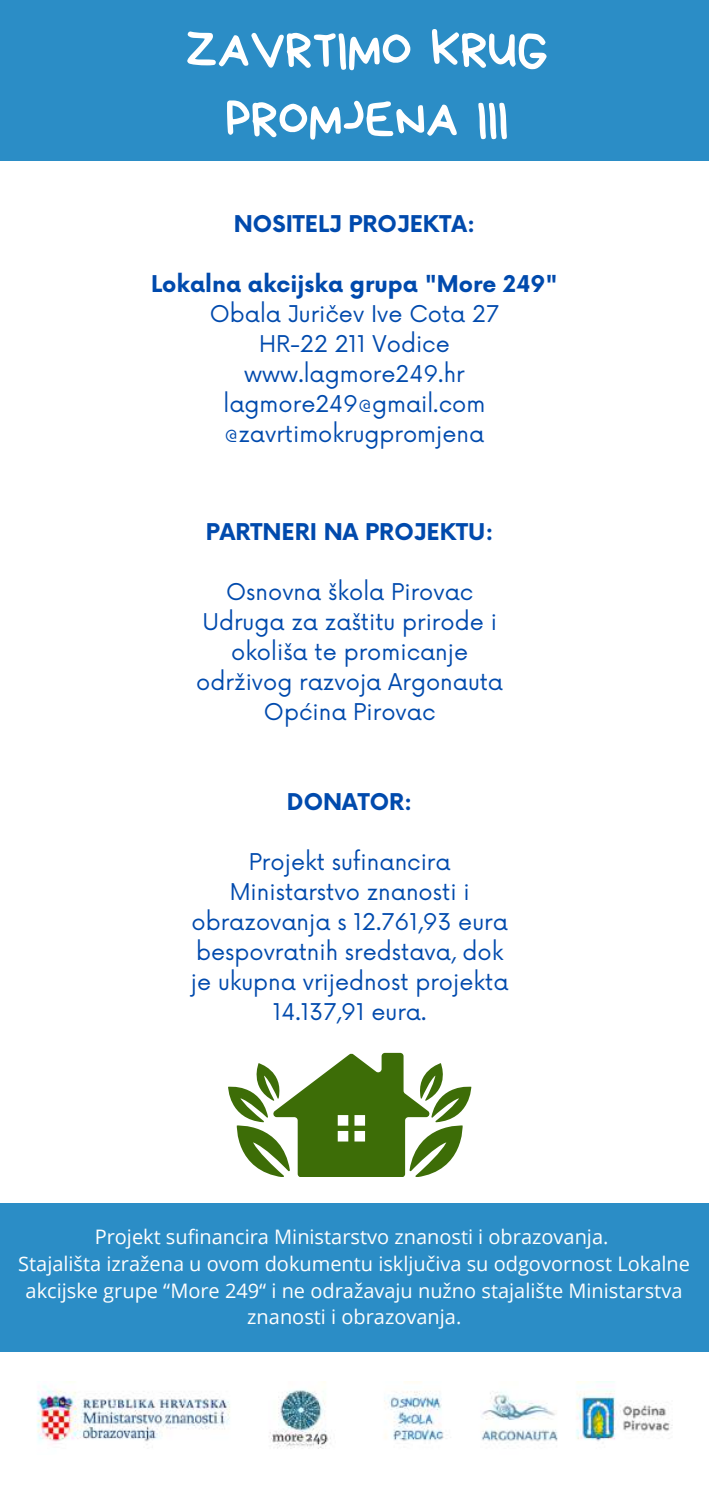
<style>
.page{position:relative;width:709px;height:1489px;background:#fff}
.page>*{position:absolute;margin:0;border:0;box-sizing:border-box;transform-origin:0 0}
.t1{font:50px/69.5px "Bryndan Write";color:#fff;text-align:center}
.t2{font:22.5px/30px "Now";color:#004aad;text-align:center}
.t3{font:700 22.5px "Now";color:#004aad}
.t4{font:20px/26.8px "Open Sans";color:#fefefe;text-align:center}
</style>
<div class="page">
<img style="left:37px;top:1381px;width:636px;height:68px">
<div style="left:0;top:0;width:709px;height:160px;background:#2b8dc6"></div>
<div style="left:0;top:1203px;width:709px;height:149px;background:#2b8dc6"></div>
<svg style="left:228px;top:1053px;width:243px;height:123px"></svg>
<h1 class="t1" style="left:186px;top:15px;width:364px">ZAVRTIMO KRUG<br>PROMJENA III</h1>
<p class="t3" style="left:234px;top:211px;width:243px">NOSITELJ PROJEKTA:</p>
<p class="t3" style="left:151px;top:271px;width:408px">Lokalna akcijska grupa "More 249"</p>
<p class="t2" style="left:210px;top:300px;width:291px">Obala Juričev Ive Cota 27<br>HR-22 211 Vodice www.lagmore249.hr lagmore249@gmail.com @zavrtimokrugpromjena</p>
<p class="t3" style="left:206px;top:519px;width:289px">PARTNERI NA PROJEKTU:</p>
<p class="t2" style="left:196px;top:578px;width:308px">Osnovna škola Pirovac<br>Udruga za zaštitu prirode i okoliša te promicanje održivog razvoja Argonauta<br>Općina Pirovac</p>
<p class="t3" style="left:287px;top:789px;width:127px">DONATOR:</p>
<p class="t2" style="left:191px;top:848px;width:319px">Projekt sufinancira<br>Ministarstvo znanosti i obrazovanja s 12.761,93 eura bespovratnih sredstava, dok je ukupna vrijednost projekta<br>14.137,91 eura.</p>
<p class="t4" style="left:18px;top:1223px;width:673px">Projekt sufinancira Ministarstvo znanosti i obrazovanja.<br>Stajališta izražena u ovom dokumentu isključiva su odgovornost Lokalne akcijske grupe “More 249“ i ne odražavaju nužno stajalište Ministarstva znanosti i obrazovanja.</p>
</div>
